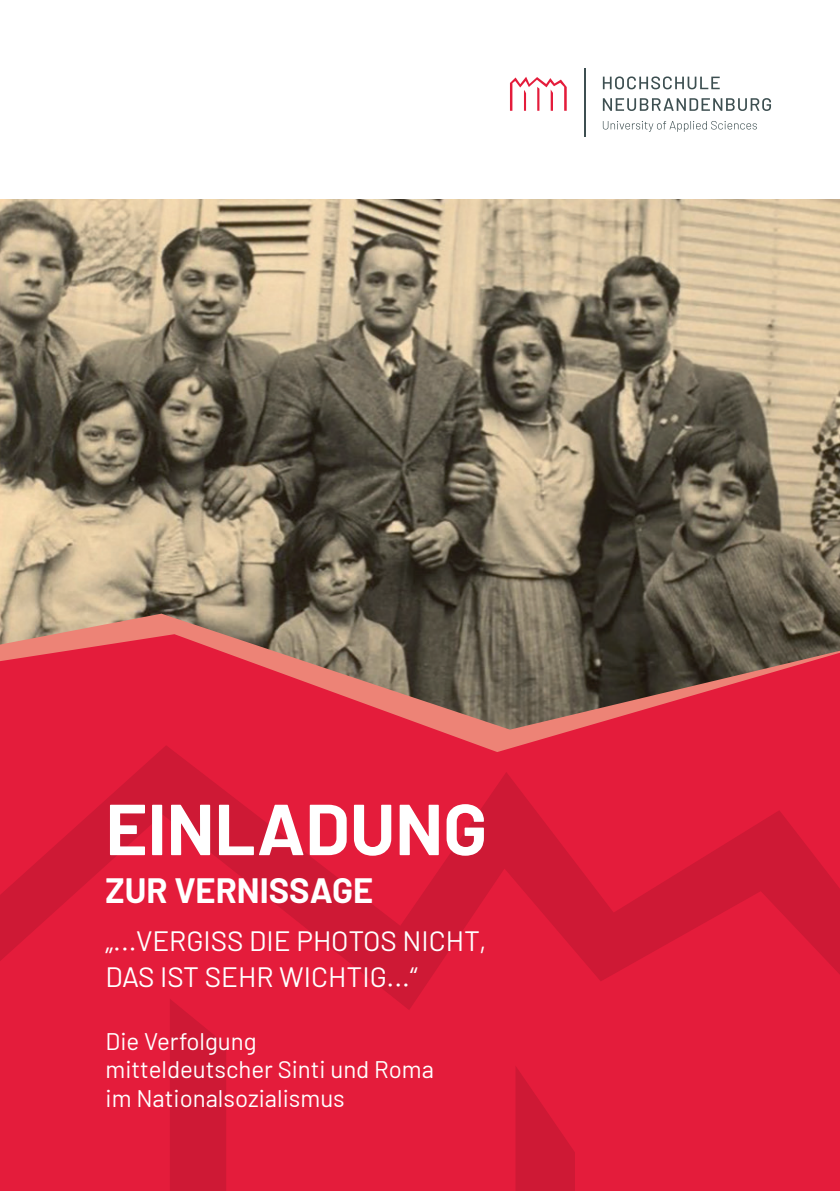
<style>
.page{position:relative;width:840px;height:1191px;background:#fff}
.page>*{position:absolute;margin:0;border:0;box-sizing:border-box;transform-origin:0 0}
.t1{font:700 72px "Barlow";color:#fff}
.t2{font:700 34.4px "Barlow";color:#fff}
.t3{font:28px "Barlow";color:#fff}
.t4{font:24px "Barlow";color:#fff}
</style>
<div class="page">
<img style="left:0;top:199px;width:839px;height:414px">
<svg style="left:0;top:613px;width:839px;height:21px;background:#816e5b"></svg>
<svg style="left:0;top:634px;width:839px;height:557px;background:#d12a40"></svg>
<svg style="left:0;top:745px;width:839px;height:265px;background:#dd1b39"></svg>
<svg style="left:170px;top:998px;width:56px;height:193px;background:#d01935"></svg>
<svg style="left:515px;top:1065px;width:59px;height:126px;background:#d51a37"></svg>
<svg style="left:510px;top:77px;width:56px;height:34px"></svg>
<svg style="left:602px;top:121px;width:154px;height:11px"></svg>
<svg style="left:602px;top:98px;width:168px;height:13px"></svg>
<svg style="left:602px;top:76px;width:117px;height:13px"></svg>
<hr style="left:583px;top:68px;width:2px;height:68px;background:#3d4f51">
<p class="t1" style="left:105px;top:776px;width:383px">EINLADUNG</p>
<p class="t2" style="left:105px;top:865px;width:269px">ZUR VERNISSAGE</p>
<p class="t3" style="left:105px;top:920px;width:382px">„...VERGISS DIE PHOTOS NICHT,</p>
<p class="t3" style="left:105px;top:956px;width:313px">DAS IST SEHR WICHTIG...“</p>
<p class="t4" style="left:105px;top:1023px;width:152px">Die Verfolgung</p>
<p class="t4" style="left:105px;top:1052px;width:330px">mitteldeutscher Sinti und Roma</p>
<p class="t4" style="left:105px;top:1081px;width:240px">im Nationalsozialismus</p>
</div>
